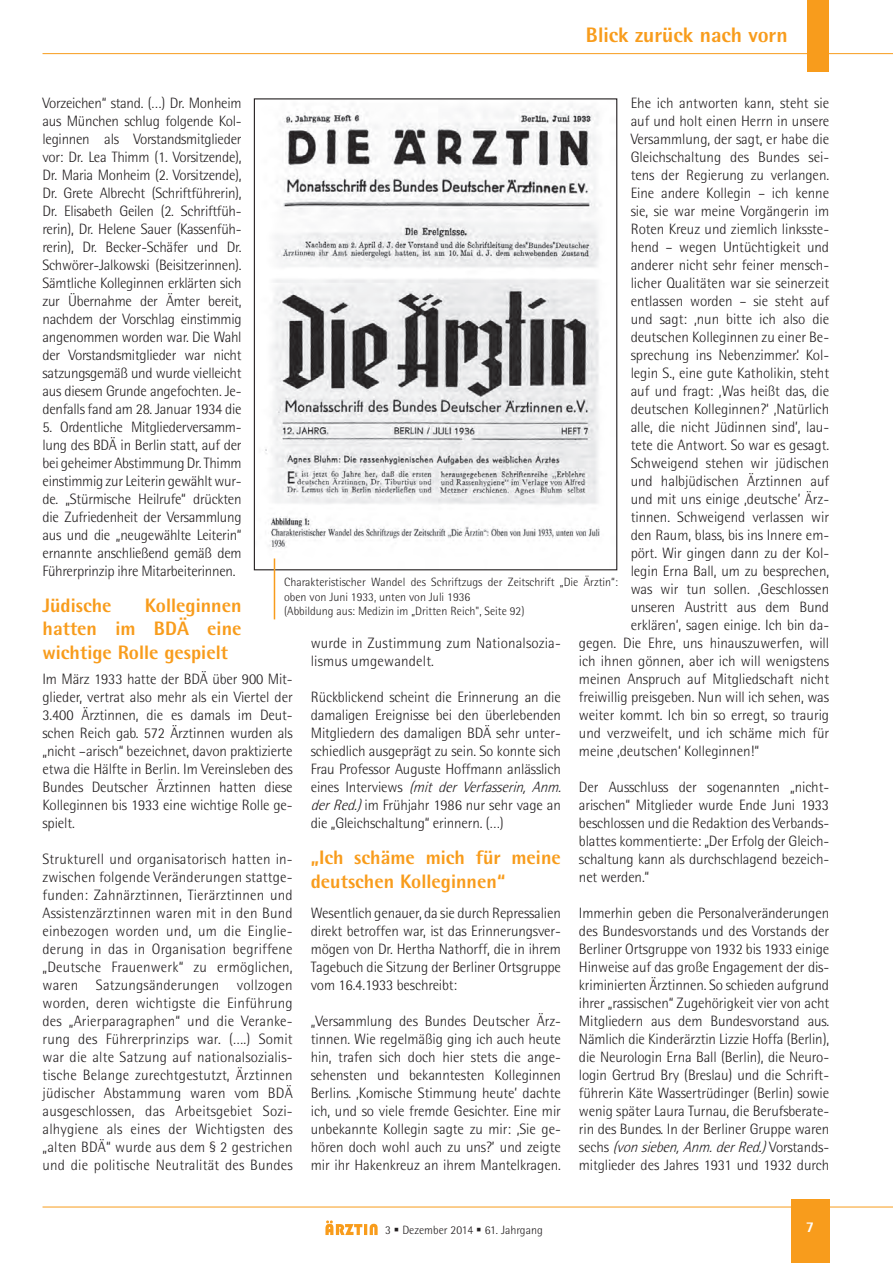
<style>
.page{position:relative;width:893px;height:1263px;background:#fff}
.page>*{position:absolute;margin:0;border:0;box-sizing:border-box;transform-origin:0 0}
.t1{font:800 21px "Agfa Rotis Semisans";color:#f89c1c}
.t2{font:800 19.5px/23.4px "Agfa Rotis Semisans";color:#f89c1c;text-align:justify}
.t3{font:300 15px/18px "Agfa Rotis Semisans";letter-spacing:-.005em;color:#231f20;text-align:justify}
.t4{font:800 15px "Agfa Rotis Semisans";color:#fff}
.t5{font:300 12px/14.4px "Agfa Rotis Semisans";color:#231f20}
.s1{font-style:italic}
</style>
<div class="page">
<div style="left:791px;top:1199px;width:38px;height:64px;background:#f89c1c"></div>
<hr style="left:43px;top:53px;width:850px;height:1px;background:#f89c1c">
<hr style="left:43px;top:1206px;width:850px;height:1px;background:#f89c1c">
<div style="left:808px;top:0;width:21px;height:72px;background:#f89c1c"></div>
<svg style="left:325px;top:1220px;width:53px;height:15px"></svg>
<img style="left:265px;top:104px;width:335px;height:464px">
<hr style="left:274px;top:558px;width:1px;height:61px;background:#f89c1c">
<h1 class="t1" style="left:586px;top:22px;width:203px">Blick zurück nach vorn</h1>
<p class="t3" style="left:43px;top:94px;width:201px">Vorzeichen“ stand. (…) Dr. Monheim aus München schlug folgende Kol&shy;leginnen als Vorstandsmitglieder vor: Dr. Lea Thimm (1. Vorsitzende), Dr. Maria Monheim (2. Vorsitzende), Dr. Grete Albrecht (Schriftführerin), Dr. Elisabeth Geilen (2. Schriftfüh&shy;rerin), Dr. Helene Sauer (Kassenfüh&shy;rerin), Dr. Becker-Schäfer und Dr.<br>Schwörer-Jalkowski (Beisitzerinnen).<br>Sämtliche Kolleginnen erklärten sich zur Übernahme der Ämter bereit, nachdem der Vorschlag einstimmig angenommen worden war. Die Wahl der Vorstandsmitglieder war nicht satzungsgemäß und wurde vielleicht aus diesem Grunde angefochten. Je&shy;denfalls fand am 28. Januar 1934 die</p>
<p class="t3" style="left:43px;top:418px;width:201px">5. Ordentliche Mitgliederversamm&shy;lung des BDÄ in Berlin statt, auf der bei geheimer Abstimmung Dr. Thimm einstimmig zur Leiterin gewählt wur&shy;de. „Stürmische Heilrufe“ drückten die Zufriedenheit der Versammlung aus und die „neugewählte Leiterin“ ernannte anschließend gemäß dem Führerprinzip ihre Mitarbeiterinnen.</p>
<h2 class="t2" style="left:43px;top:593px;width:71px">Jüdische</h2>
<p class="t3" style="left:631px;top:94px;width:200px">Ehe ich antworten kann, steht sie</p>
<p class="t3" style="left:631px;top:112px;width:200px">auf und holt einen Herrn in unsere</p>
<p class="t3" style="left:631px;top:130px;width:200px">Versammlung, der sagt, er habe die</p>
<p class="t3" style="left:631px;top:148px;width:200px">Gleichschaltung des Bundes sei-</p>
<p class="t3" style="left:631px;top:166px;width:200px">tens der Regierung zu verlangen.</p>
<p class="t3" style="left:631px;top:184px;width:200px">Eine andere Kollegin – ich kenne</p>
<p class="t3" style="left:631px;top:202px;width:200px">sie, sie war meine Vorgängerin im</p>
<p class="t3" style="left:631px;top:220px;width:200px">Roten Kreuz und ziemlich linksste-</p>
<p class="t3" style="left:631px;top:238px;width:200px">hend – wegen Untüchtigkeit und</p>
<p class="t3" style="left:631px;top:256px;width:200px">anderer nicht sehr feiner mensch-</p>
<p class="t3" style="left:631px;top:274px;width:200px">licher Qualitäten war sie seinerzeit</p>
<p class="t3" style="left:631px;top:292px;width:200px">entlassen worden – sie steht auf</p>
<p class="t3" style="left:631px;top:310px;width:200px">und sagt: ,nun bitte ich also die</p>
<p class="t3" style="left:631px;top:328px;width:200px">deutschen Kolleginnen zu einer Be-</p>
<p class="t3" style="left:631px;top:346px;width:200px">sprechung ins Nebenzimmer.‘ Kol-</p>
<p class="t3" style="left:631px;top:364px;width:200px">legin S., eine gute Katholikin, steht</p>
<p class="t3" style="left:631px;top:382px;width:200px">auf und fragt: ‚Was heißt das, die</p>
<p class="t3" style="left:631px;top:400px;width:200px">deutschen Kolleginnen?‘ ‚Natürlich</p>
<p class="t3" style="left:631px;top:418px;width:200px">alle, die nicht Jüdinnen sind’, lau-</p>
<p class="t3" style="left:631px;top:436px;width:200px">tete die Antwort. So war es gesagt.</p>
<p class="t3" style="left:631px;top:454px;width:200px">Schweigend stehen wir jüdischen</p>
<p class="t3" style="left:631px;top:472px;width:200px">und halbjüdischen Ärztinnen auf</p>
<p class="t3" style="left:631px;top:490px;width:200px">und mit uns einige ,deutsche’ Ärz-</p>
<p class="t3" style="left:631px;top:508px;width:200px">tinnen. Schweigend verlassen wir</p>
<p class="t3" style="left:631px;top:526px;width:200px">den Raum, blass, bis ins Innere em-</p>
<p class="t3" style="left:631px;top:544px;width:200px">pört. Wir gingen dann zu der Kol-</p>
<p class="t3" style="left:631px;top:562px;width:200px">legin Erna Ball, um zu besprechen,</p>
<p class="t3" style="left:631px;top:580px;width:200px">was wir tun sollen. ‚Geschlossen</p>
<p class="t3" style="left:631px;top:598px;width:200px">unseren Austritt aus dem Bund</p>
<p class="t3" style="left:631px;top:616px;width:200px">erklären‘, sagen einige. Ich bin da-</p>
<p class="t3" style="left:579px;top:634px;width:252px">gegen. Die Ehre, uns hinauszuwerfen, will</p>
<p class="t3" style="left:579px;top:652px;width:252px">ich ihnen gönnen, aber ich will wenigstens</p>
<p class="t3" style="left:579px;top:670px;width:252px">meinen Anspruch auf Mitgliedschaft nicht</p>
<p class="t3" style="left:579px;top:688px;width:252px">freiwillig preisgeben. Nun will ich sehen, was</p>
<p class="t3" style="left:579px;top:706px;width:252px">weiter kommt. Ich bin so erregt, so traurig</p>
<p class="t3" style="left:579px;top:724px;width:252px">und verzweifelt, und ich schäme mich für</p>
<p class="t3" style="left:579px;top:742px;width:182px">meine ‚deutschen‘ Kolleginnen!“</p>
<p class="t3" style="left:579px;top:778px;width:252px">Der Ausschluss der sogenannten „nicht&shy;arischen“ Mitglieder wurde Ende Juni 1933 beschlossen und die Redaktion des Verbands&shy;blattes kommentierte: „Der Erfolg der Gleich&shy;schaltung kann als durchschlagend bezeich&shy;net werden.“</p>
<p class="t3" style="left:579px;top:904px;width:252px">Immerhin geben die Personalveränderungen des Bundesvorstands und des Vorstands der Berliner Ortsgruppe von 1932 bis 1933 einige Hinweise auf das große Engagement der dis&shy;kriminierten Ärztinnen. So schieden aufgrund ihrer „rassischen“ Zugehörigkeit vier von acht Mitgliedern aus dem Bundesvorstand aus.<br>Nämlich die Kinderärztin Lizzie Hoffa (Berlin), die Neurologin Erna Ball (Berlin), die Neuro&shy;login Gertrud Bry (Breslau) und die Schrift&shy;führerin Käte Wassertrüdinger (Berlin) sowie wenig später Laura Turnau, die Berufsberate&shy;rin des Bundes. In der Berliner Gruppe waren s e c h s <span class="s1">(vonsieben,Anm.derRed.)</span>Vo r s t a n d s - mitglieder des Jahres 1931 und 1932 durch</p>
<p class="t5" style="left:284px;top:575px;width:335px">Charakteristischer Wandel des Schriftzugs der Zeitschrift „Die Ärztin“: oben von Juni 1933, unten von Juli 1936<br>(Abbildung aus: Medizin im „Dritten Reich", Seite 92)</p>
<h2 class="t2" style="left:43px;top:593px;width:201px;text-indent:102px">Kolleginnen hatten im BDÄ eine wichtige Rolle gespielt</h2>
<p class="t3" style="left:43px;top:670px;width:252px">Im März 1933 hatte der BDÄ über 900 Mit&shy;glieder, vertrat also mehr als ein Viertel der 3.400 Ärztinnen, die es damals im Deut&shy;schen Reich gab. 572 Ärztinnen wurden als „nicht –arisch“ bezeichnet, davon praktizierte etwa die Hälfte in Berlin. Im Vereinsleben des Bundes Deutscher Ärztinnen hatten diese Kolleginnen bis 1933 eine wichtige Rolle ge&shy;spielt.</p>
<p class="t3" style="left:43px;top:850px;width:252px">Strukturell und organisatorisch hatten in&shy;zwischen folgende Veränderungen stattge&shy;funden: Zahnärztinnen, Tierärztinnen und Assistenzärztinnen waren mit in den Bund einbezogen worden und, um die Einglie&shy;derung in das in Organisation begriffene „Deutsche Frauenwerk“ zu ermöglichen, waren Satzungsänderungen vollzogen worden, deren wichtigste die Einführung des „Arierparagraphen“ und die Veranke&shy;rung des Führerprinzips war. (….) Somit war die alte Satzung auf nationalsozialis&shy;tische Belange zurechtgestutzt, Ärztinnen jüdischer Abstammung waren vom BDÄ ausgeschlossen, das Arbeitsgebiet Sozi&shy;alhygiene als eines der Wichtigsten des „alten BDÄ“ wurde aus dem § 2 gestrichen und die politische Neutralität des Bundes</p>
<p class="t3" style="left:311px;top:634px;width:252px">wurde in Zustimmung zum Nationalsozia&shy;lismus umgewandelt.</p>
<p class="t3" style="left:311px;top:688px;width:256px;text-align:left">Rückblickend scheint die Erinnerung an die damaligen Ereignisse bei den überlebenden Mitgliedern des damaligen BDÄ sehr unter&shy;schiedlich ausgeprägt zu sein. So konnte sich Frau Professor Auguste Hoffmann anlässlich e i n e s I n t e r v i e w s <span class="s1">(mit der Verfasserin, Anm. derRed.)</span>im Frühjahr 1986 nur sehr vage an die „Gleichschaltung“ erinnern. (…)</p>
<h2 class="t2" style="left:311px;top:845px;width:252px">„Ich schäme mich für meine deutschen Kolleginnen“</h2>
<p class="t3" style="left:311px;top:904px;width:252px">Wesentlich genauer, da sie durch Repressalien direkt betroffen war, ist das Erinnerungsver&shy;mögen von Dr. Hertha Nathorff, die in ihrem Tagebuch die Sitzung der Berliner Ortsgruppe vom 16.4.1933 beschreibt:</p>
<p class="t3" style="left:311px;top:1012px;width:252px">„Versammlung des Bundes Deutscher Ärz&shy;tinnen. Wie regelmäßig ging ich auch heute hin, trafen sich doch hier stets die ange&shy;sehensten und bekanntesten Kolleginnen Berlins. ‚Komische Stimmung heute’ dachte ich, und so viele fremde Gesichter. Eine mir unbekannte Kollegin sagte zu mir: ‚Sie ge&shy;hören doch wohl auch zu uns?’ und zeigte mir ihr Hakenkreuz an ihrem Mantelkragen.</p>
<p class="t5" style="left:385px;top:1223px;width:159px">3 ▪ Dezember 2014 ▪ 61. Jahrgang</p>
<p class="t4" style="left:806px;top:1218px;width:10px">7</p>
</div>
